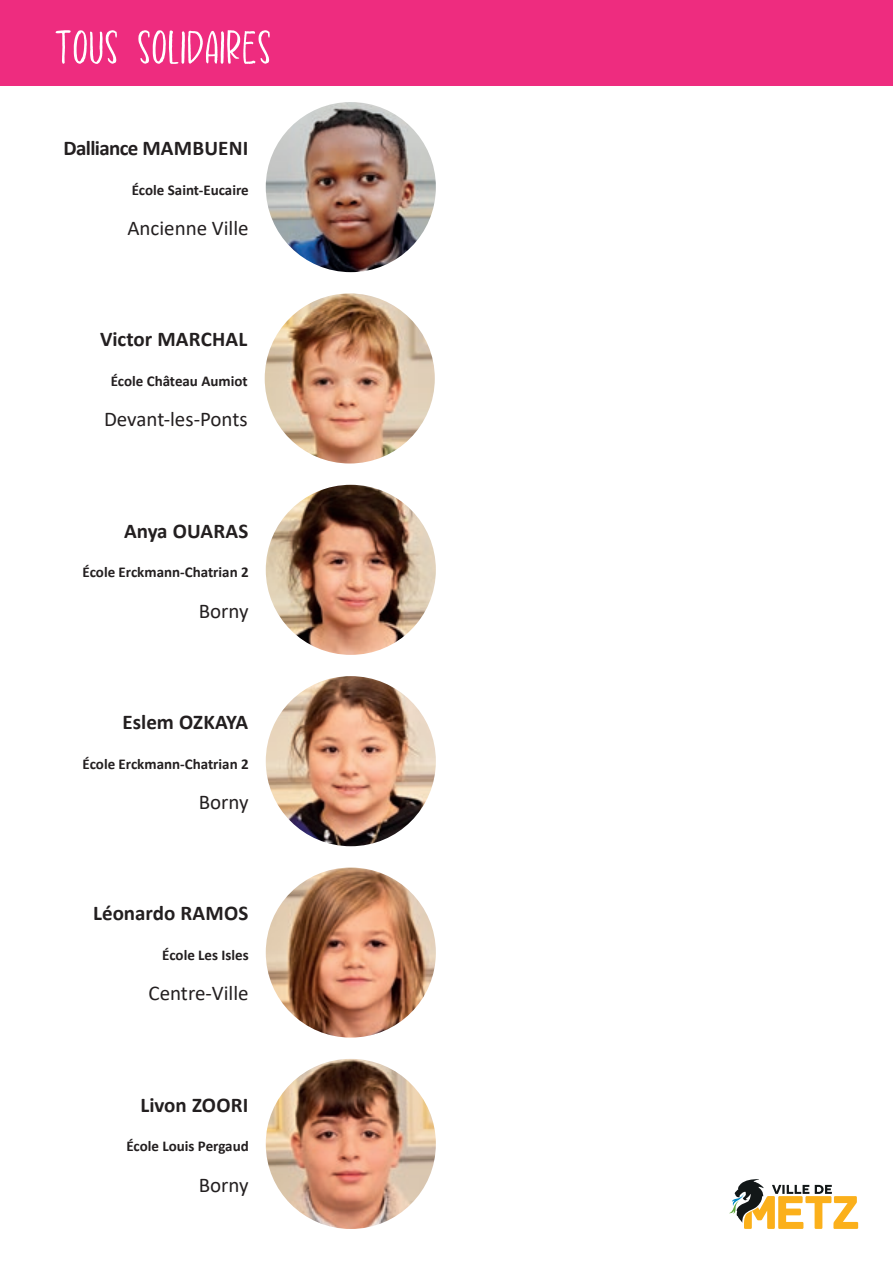
<style>
.page{position:relative;width:893px;height:1263px;background:#fff}
.page>*{position:absolute;margin:0;border:0;box-sizing:border-box;transform-origin:0 0}
._0_commission{font:52.5px "Hey Eloise";color:#fff}
._1_prénom{font:700 21px "Calibri";color:#231f20}
._4_localisation{font:21px "Calibri";color:#231f20}
._1_prénom-2{font:700 21px "Calibri";letter-spacing:-.03em;color:#231f20}
._3_ecole{font:700 15px "Calibri";color:#231f20}
</style>
<div class="page">
<div style="left:0;top:0;width:893px;height:86px;background:#ee2c7f"></div>
<img style="left:265px;top:293px;width:170px;height:170px;border-radius:85px">
<img style="left:266px;top:485px;width:170px;height:170px;border-radius:85px">
<img style="left:266px;top:676px;width:170px;height:170px;border-radius:85px">
<img style="left:266px;top:867px;width:170px;height:170px;border-radius:85px">
<img style="left:266px;top:1059px;width:170px;height:170px;border-radius:85px">
<svg style="left:729px;top:1179px;width:129px;height:50px"></svg>
<img style="left:266px;top:102px;width:170px;height:170px;border-radius:85px">
<p class="_0_commission" style="left:54px;top:22px;width:219px">TOUS SOLIDAIRES</p>
<p class="_1_prénom-2" style="left:63px;top:133px;width:186px">Dalliance MAMBUENI</p>
<p class="_3_ecole" style="left:132px;top:179px;width:118px">École Saint-Eucaire</p>
<p class="_4_localisation" style="left:127px;top:213px;width:123px">Ancienne Ville</p>
<p class="_1_prénom" style="left:100px;top:324px;width:149px">Victor MARCHAL</p>
<p class="_3_ecole" style="left:111px;top:370px;width:139px">École Château Aumiot</p>
<p class="_4_localisation" style="left:104px;top:405px;width:145px">Devant-les-Ponts</p>
<p class="_1_prénom" style="left:124px;top:516px;width:126px">Anya OUARAS</p>
<p class="_3_ecole" style="left:83px;top:562px;width:168px">École Erckmann-Chatrian 2</p>
<p class="_4_localisation" style="left:199px;top:596px;width:51px">Borny</p>
<p class="_1_prénom" style="left:123px;top:707px;width:127px">Eslem OZKAYA</p>
<p class="_3_ecole" style="left:83px;top:753px;width:168px">École Erckmann-Chatrian 2</p>
<p class="_4_localisation" style="left:199px;top:787px;width:51px">Borny</p>
<p class="_1_prénom" style="left:93px;top:898px;width:157px">Léonardo RAMOS</p>
<p class="_3_ecole" style="left:162px;top:944px;width:88px">École Les Isles</p>
<p class="_4_localisation" style="left:148px;top:979px;width:102px">Centre-Ville</p>
<p class="_1_prénom" style="left:141px;top:1090px;width:109px">Livon ZOORI</p>
<p class="_3_ecole" style="left:126px;top:1136px;width:124px">École Louis Pergaud</p>
<p class="_4_localisation" style="left:199px;top:1170px;width:51px">Borny</p>
</div>
